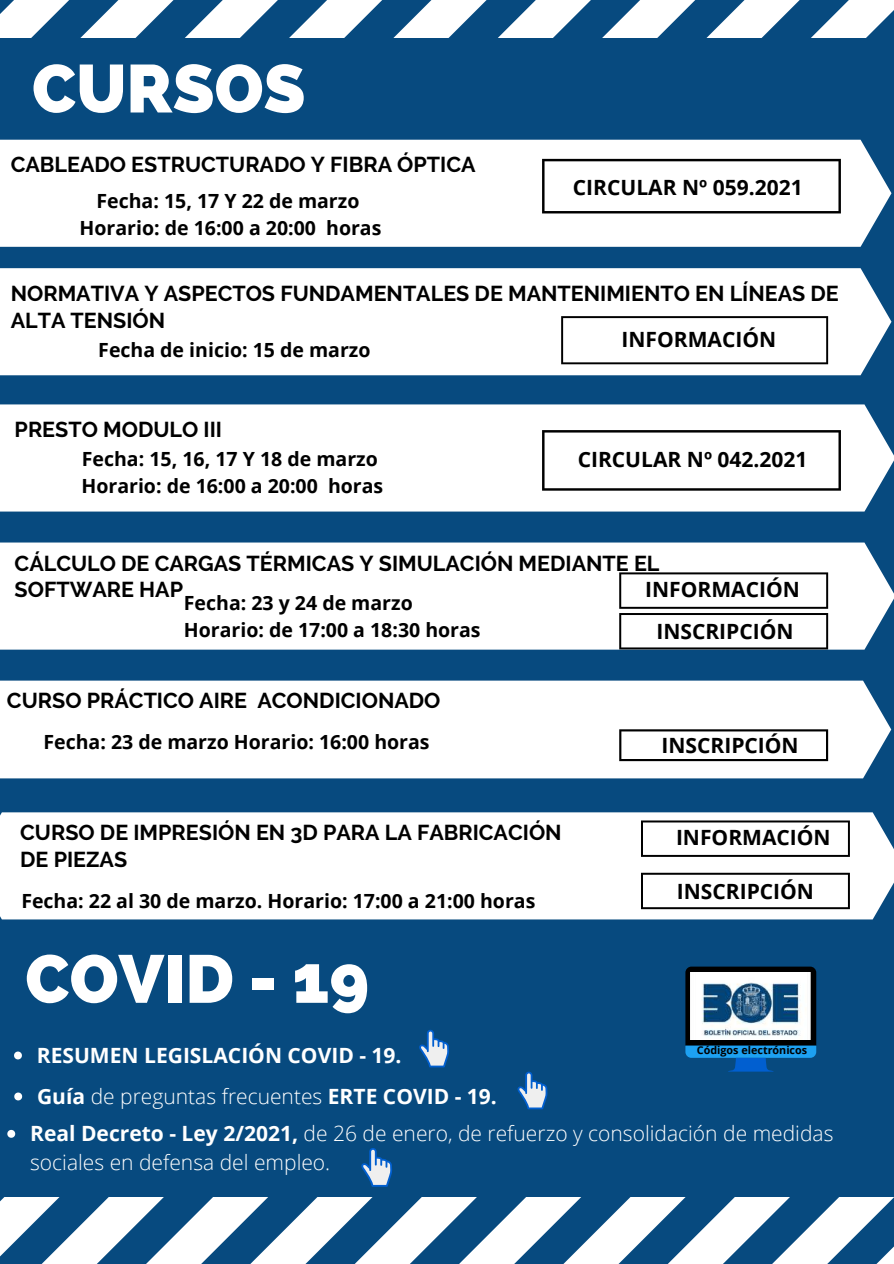
<style>
.page{position:relative;width:894px;height:1264px;background:#fff}
.page>*{position:absolute;margin:0;border:0;box-sizing:border-box;transform-origin:0 0}
.t1{font:800 67.5px "Raleway";color:#fff}
.t2{font:700 21.45px/26.8px "Raleway";color:#000}
.t3{font:700 21px "Open Sans";color:#000}
.t4{font:300 21px/29.2px "Open Sans";color:#fff}
.t5{font:700 21px/41px "Open Sans";color:#fff}
.t6{font:700 19.5px/27px "Open Sans";color:#000}
.t7{font:700 10.8px "Open Sans";color:#000}
.s1{font-weight:300}
.s2{font-weight:700}
</style>
<div class="page">
<div style="left:0;top:0;width:893px;height:1263px;background:#074a7f"></div>
<svg style="left:0;top:0;width:893px;height:37px"></svg>
<div style="left:0;top:140px;width:891px;height:107px;background:#fff"></div>
<div style="left:0;top:268px;width:891px;height:107px;background:#fff"></div>
<div style="left:0;top:404px;width:893px;height:107px;background:#fff"></div>
<div style="left:0;top:542px;width:893px;height:107px;background:#fff"></div>
<div style="left:0;top:680px;width:891px;height:98px;background:#fff"></div>
<svg style="left:619px;top:729px;width:208px;height:32px;background:#dadada"></svg>
<svg style="left:0;top:1197px;width:893px;height:66px"></svg>
<svg style="left:542px;top:159px;width:298px;height:54px;background:#e7e7e7"></svg>
<svg style="left:561px;top:316px;width:266px;height:48px;background:#e9e9e9"></svg>
<svg style="left:542px;top:430px;width:298px;height:60px;background:#e9e9e9"></svg>
<svg style="left:619px;top:572px;width:208px;height:77px;background:#e2e2e2"></svg>
<div style="left:0;top:812px;width:893px;height:107px;background:#fff"></div>
<svg style="left:640px;top:820px;width:209px;height:36px;background:#e5e5e5"></svg>
<svg style="left:640px;top:872px;width:209px;height:37px;background:#e1e1e1"></svg>
<svg style="left:14px;top:1051px;width:8px;height:8px"></svg>
<svg style="left:419px;top:1029px;width:30px;height:38px"></svg>
<svg style="left:14px;top:1092px;width:8px;height:8px"></svg>
<svg style="left:517px;top:1071px;width:30px;height:38px"></svg>
<svg style="left:685px;top:966px;width:131px;height:105px"></svg>
<img style="left:690px;top:972px;width:120px;height:67px">
<svg style="left:7px;top:1129px;width:8px;height:8px"></svg>
<svg style="left:361px;top:1148px;width:31px;height:38px"></svg>
<h1 class="t1" style="left:32px;top:49px;width:275px">CURSOS</h1>
<p class="t2" style="left:11px;top:151px;width:466px">CABLEADO ESTRUCTURADO Y FIBRA ÓPTICA</p>
<p class="t6" style="left:80px;top:187px;width:303px;text-align:center">Fecha: 15, 17 Y 22 de marzo<br>Horario: de 16:00 a 20:00 horas</p>
<p class="t3" style="left:572px;top:172px;width:231px">CIRCULAR Nº 059.2021</p>
<p class="t2" style="left:11px;top:280px;width:829px">NORMATIVA Y ASPECTOS FUNDAMENTALES DE MANTENIMIENTO EN LÍNEAS DE<br>ALTA TENSIÓN</p>
<p class="t6" style="left:98px;top:336px;width:273px">Fecha de inicio: 15 de marzo</p>
<p class="t3" style="left:621px;top:324px;width:156px">INFORMACIÓN</p>
<p class="t2" style="left:15px;top:416px;width:209px">PRESTO MODULO III</p>
<p class="t6" style="left:81px;top:445px;width:303px">Fecha: 15, 16, 17 Y 18 de marzo<br>Horario: de 16:00 a 20:00 horas</p>
<p class="t3" style="left:577px;top:444px;width:231px">CIRCULAR Nº 042.2021</p>
<p class="t2" style="left:15px;top:549px;width:646px">CÁLCULO DE CARGAS TÉRMICAS Y SIMULACIÓN MEDIANTE EL<br>SOFTWARE HAP</p>
<p class="t6" style="left:184px;top:589px;width:298px">Fecha: 23 y 24 de marzo<br>Horario: de 17:00 a 18:30 horas</p>
<p class="t3" style="left:645px;top:575px;width:156px">INFORMACIÓN</p>
<p class="t3" style="left:656px;top:616px;width:139px">INSCRIPCIÓN</p>
<p class="t2" style="left:7px;top:687px;width:435px">CURSO PRÁCTICO AIRE ACONDICIONADO</p>
<p class="t6" style="left:43px;top:727px;width:387px">Fecha: 23 de marzo Horario: 16:00 horas</p>
<p class="t3" style="left:661px;top:730px;width:139px">INSCRIPCIÓN</p>
<p class="t2" style="left:20px;top:818px;width:543px">CURSO DE IMPRESIÓN EN 3D PARA LA FABRICACIÓN<br>DE PIEZAS</p>
<p class="t6" style="left:21px;top:887px;width:515px">Fecha: 22 al 30 de marzo. Horario: 17:00 a 21:00 horas</p>
<p class="t3" style="left:675px;top:823px;width:156px">INFORMACIÓN</p>
<p class="t3" style="left:676px;top:876px;width:139px">INSCRIPCIÓN</p>
<h1 class="t1" style="left:25px;top:939px;width:345px">COVID - 19</h1>
<p class="t5" style="left:37px;top:1034px;width:461px">RESUMEN LEGISLACIÓN COVID - 19.<br>Guía <span class="s1">de preguntas frecuentes</span> ERTE COVID - 19.</p>
<p class="t7" style="left:696px;top:1042px;width:112px">Códigos electrónicos</p>
<p class="t4" style="left:30px;top:1118px;width:804px"><span class="s2">Real Decreto - Ley 2/2021,</span> de 26 de enero, de refuerzo y consolidación de medidas sociales en defensa del empleo.</p>
</div>
